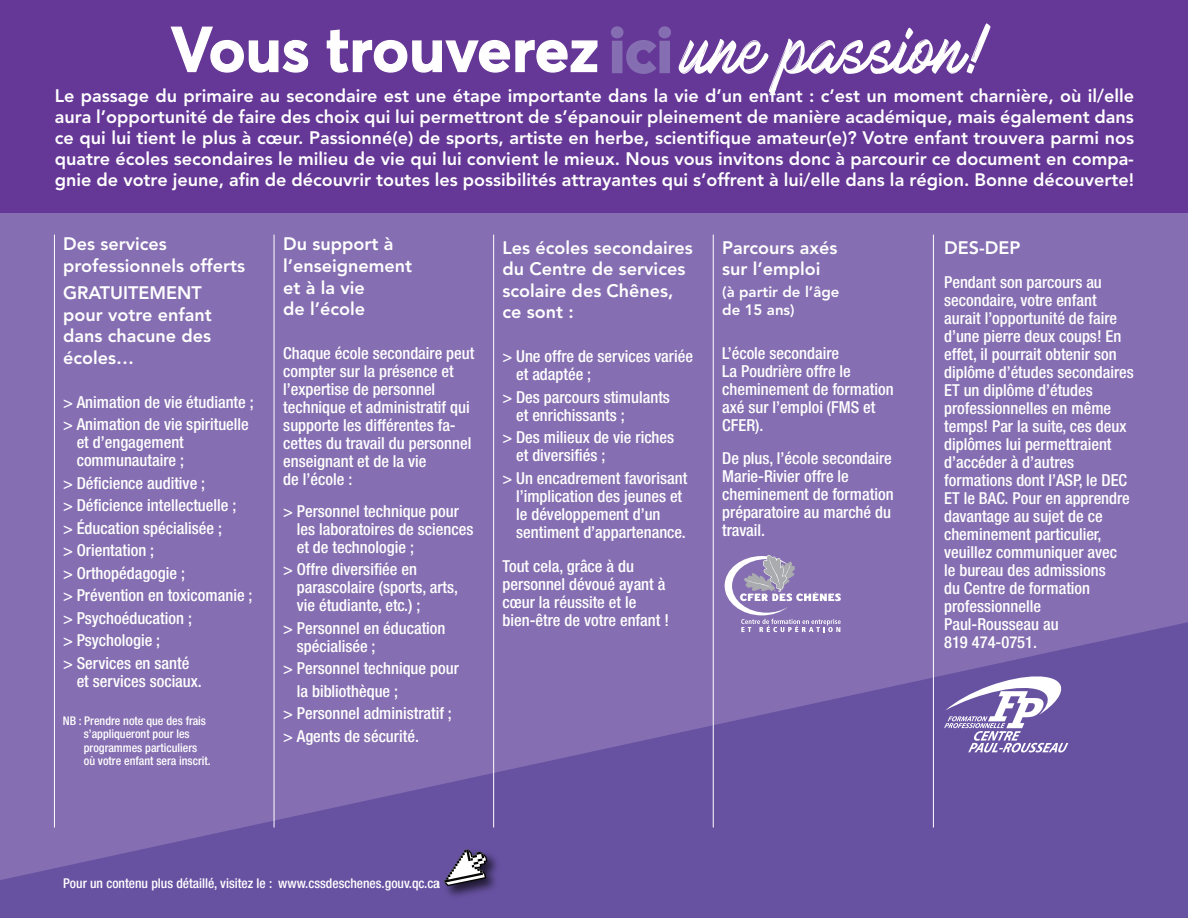
<style>
.page{position:relative;width:1188px;height:918px;background:#856eb1}
.page>*{position:absolute;margin:0;border:0;box-sizing:border-box;transform-origin:0 0}
.t1{font:700 62.4px "Averta";color:#fff}
.t2{font:60.45px "Mark My Words";color:#fff}
.t3{font:800 18px/21px "Avenir";color:#fff}
.t4{font:500 condensed 16.5px/18px "Helvetica Neue";color:#fff}
.t5{font:800 15px "Avenir";color:#fff}
.t6{font:500 condensed 13.5px "Helvetica Neue";color:#fff}
.t7{font:500 condensed 12px "Helvetica Neue";color:#fff}
</style>
<div class="page">
<svg style="left:0;top:622px;width:1188px;height:296px;fill:#6752a2"></svg>
<div style="left:0;top:0;width:1188px;height:213px;background:#653796"></div>
<hr style="left:54px;top:235px;width:1px;height:593px;background:#fff">
<hr style="left:274px;top:235px;width:1px;height:593px;background:#fff">
<hr style="left:493px;top:235px;width:1px;height:593px;background:#fff">
<hr style="left:713px;top:235px;width:1px;height:593px;background:#fff">
<hr style="left:933px;top:235px;width:1px;height:593px;background:#fff">
<svg style="left:944px;top:673px;width:124px;height:79px;background:#9485bd"></svg>
<svg style="left:725px;top:555px;width:116px;height:77px"></svg>
<img style="left:438px;top:844px;width:66px;height:59px">
<svg style="left:444px;top:849px;width:43px;height:37px;background:#7f7892"></svg>
<svg style="left:611px;top:26px;width:60px;height:48px"></svg>
<svg style="left:170px;top:26px;width:139px;height:47px"></svg>
<svg style="left:326px;top:29px;width:272px;height:44px"></svg>
<p class="t1" style="left:170px;top:10px;width:431px">Vous trouverez</p>
<p class="t2" style="left:685px;top:18px;width:312px">une passion!</p>
<p class="t3" style="left:55px;top:86px;width:1081px;text-align:justify">Le passage du primaire au secondaire est une étape importante dans la vie d’un enfant : c’est un moment charnière, où il/elle aura l’opportunité de faire des choix qui lui permettront de s’épanouir pleinement de manière académique, mais également dans ce qui lui tient le plus à cœur. Passionné(e) de sports, artiste en herbe, scientifique amateur(e)? Votre enfant trouvera parmi nos quatre écoles secondaires le milieu de vie qui lui convient le mieux. Nous vous invitons donc à parcourir ce document en compa&shy;gnie de votre jeune, afin de découvrir toutes les possibilités attrayantes qui s’offrent à lui/elle dans la région. Bonne découverte!</p>
<p class="t3" style="left:63px;top:234px;width:105px">Des services</p>
<p class="t3" style="left:63px;top:252px;width:183px;line-height:27px">professionnels offerts<br>GRATUITEMENT</p>
<p class="t3" style="left:63px;top:304px;width:150px">pour votre enfant</p>
<p class="t3" style="left:63px;top:325px;width:149px;line-height:21.6px">dans chacune des écoles…</p>
<p class="t4" style="left:63px;top:393px;width:192px">&gt; Animation de vie étudiante ;</p>
<p class="t4" style="left:63px;top:415px;width:187px">&gt; Animation de vie spirituelle</p>
<p class="t4" style="left:77px;top:433px;width:109px">et d’engagement</p>
<p class="t4" style="left:77px;top:451px;width:109px">communautaire ;</p>
<p class="t4" style="left:63px;top:474px;width:144px">&gt; Déficience auditive ;</p>
<p class="t4" style="left:63px;top:496px;width:175px">&gt; Déficience intellectuelle ;</p>
<p class="t4" style="left:63px;top:519px;width:160px">&gt; Éducation spécialisée ;</p>
<p class="t4" style="left:63px;top:541px;width:93px">&gt; Orientation ;</p>
<p class="t4" style="left:63px;top:564px;width:123px">&gt; Orthopédagogie ;</p>
<p class="t4" style="left:63px;top:586px;width:191px">&gt; Prévention en toxicomanie ;</p>
<p class="t4" style="left:63px;top:609px;width:130px">&gt; Psychoéducation ;</p>
<p class="t4" style="left:63px;top:631px;width:99px">&gt; Psychologie ;</p>
<p class="t4" style="left:63px;top:654px;width:128px">&gt; Services en santé</p>
<p class="t4" style="left:77px;top:672px;width:127px">et services sociaux.</p>
<p class="t7" style="left:63px;top:713px;width:145px">NB : Prendre note que des frais</p>
<p class="t7" style="left:84px;top:727px;width:107px">s’appliqueront pour les</p>
<p class="t7" style="left:84px;top:740px;width:115px">programmes particuliers</p>
<p class="t7" style="left:84px;top:754px;width:128px">où votre enfant sera inscrit.</p>
<p class="t3" style="left:283px;top:234px;width:112px">Du support à</p>
<p class="t3" style="left:283px;top:255px;width:131px">l’enseignement</p>
<p class="t3" style="left:283px;top:277px;width:83px">et à la vie</p>
<p class="t3" style="left:283px;top:298px;width:84px">de l’école</p>
<p class="t4" style="left:283px;top:344px;width:193px">Chaque école secondaire peut compter sur la présence et</p>
<p class="t4" style="left:283px;top:380px;width:190px">l’expertise de personnel technique et administratif qui supporte les différentes fa&shy;cettes du travail du personnel enseignant et de la vie</p>
<p class="t4" style="left:283px;top:470px;width:70px">de l’école :</p>
<p class="t4" style="left:283px;top:502px;width:177px">&gt; Personnel technique pour</p>
<p class="t4" style="left:297px;top:520px;width:178px">les laboratoires de sciences</p>
<p class="t4" style="left:297px;top:538px;width:119px">et de technologie ;</p>
<p class="t4" style="left:283px;top:560px;width:135px">&gt; Offre diversifiée en</p>
<p class="t4" style="left:297px;top:578px;width:163px">parascolaire (sports, arts,</p>
<p class="t4" style="left:297px;top:596px;width:125px">vie étudiante, etc.) ;</p>
<p class="t4" style="left:283px;top:619px;width:164px">&gt; Personnel en éducation</p>
<p class="t4" style="left:297px;top:637px;width:80px">spécialisée ;</p>
<p class="t4" style="left:283px;top:659px;width:177px">&gt; Personnel technique pour</p>
<p class="t4" style="left:297px;top:682px;width:103px">la bibliothèque ;</p>
<p class="t4" style="left:283px;top:704px;width:170px">&gt; Personnel administratif ;</p>
<p class="t4" style="left:283px;top:727px;width:137px">&gt; Agents de sécurité.</p>
<p class="t3" style="left:503px;top:237px;width:192px">Les écoles secondaires</p>
<p class="t3" style="left:503px;top:258px;width:184px">du Centre de services</p>
<p class="t3" style="left:503px;top:280px;width:172px">scolaire des Chênes,</p>
<p class="t3" style="left:503px;top:302px;width:73px">ce sont :</p>
<p class="t4" style="left:503px;top:347px;width:192px">&gt; Une offre de services variée</p>
<p class="t4" style="left:516px;top:365px;width:77px">et adaptée ;</p>
<p class="t4" style="left:503px;top:388px;width:169px">&gt; Des parcours stimulants</p>
<p class="t4" style="left:516px;top:406px;width:110px">et enrichissants ;</p>
<p class="t4" style="left:503px;top:428px;width:173px">&gt; Des milieux de vie riches</p>
<p class="t4" style="left:516px;top:446px;width:91px">et diversifiés ;</p>
<p class="t4" style="left:503px;top:469px;width:186px">&gt; Un encadrement favorisant</p>
<p class="t4" style="left:516px;top:487px;width:168px">l’implication des jeunes et</p>
<p class="t4" style="left:516px;top:505px;width:146px">le développement d’un</p>
<p class="t4" style="left:516px;top:523px;width:171px">sentiment d’appartenance.</p>
<p class="t4" style="left:503px;top:557px;width:133px">Tout cela, grâce à du</p>
<p class="t4" style="left:503px;top:575px;width:164px">personnel dévoué ayant à cœur la réussite et le</p>
<p class="t4" style="left:503px;top:611px;width:168px">bien-être de votre enfant !</p>
<p class="t3" style="left:722px;top:237px;width:117px">Parcours axés</p>
<p class="t3" style="left:722px;top:258px;width:100px">sur l’emploi</p>
<p class="t5" style="left:722px;top:283px;width:119px">(à partir de l’âge</p>
<p class="t5" style="left:722px;top:301px;width:74px">de 15 ans)</p>
<p class="t4" style="left:722px;top:344px;width:118px">L’école secondaire</p>
<p class="t4" style="left:722px;top:362px;width:130px">La Poudrière offre le</p>
<p class="t4" style="left:722px;top:380px;width:173px">cheminement de formation axé sur l’emploi (FMS et<br>CFER).</p>
<p class="t4" style="left:722px;top:449px;width:171px">De plus, l’école secondaire</p>
<p class="t4" style="left:722px;top:467px;width:128px">Marie-Rivier offre le</p>
<p class="t4" style="left:722px;top:485px;width:173px">cheminement de formation préparatoire au marché du travail.</p>
<p class="t6" style="left:63px;top:875px;width:378px">Pour un contenu plus détaillé, visitez le : www.cssdeschenes.gouv.qc.ca</p>
<p class="t3" style="left:944px;top:237px;width:78px">DES-DEP</p>
<p class="t4" style="left:944px;top:273px;width:159px">Pendant son parcours au</p>
<p class="t4" style="left:944px;top:291px;width:154px">secondaire, votre enfant</p>
<p class="t4" style="left:944px;top:309px;width:191px">aurait l’opportunité de faire d’une pierre deux coups! En effet, il pourrait obtenir son diplôme d’études secondaires<br>ET un diplôme d’études</p>
<p class="t4" style="left:944px;top:399px;width:184px">professionnelles en même temps! Par la suite, ces deux diplômes lui permettraient d’accéder à d’autres</p>
<p class="t4" style="left:944px;top:471px;width:185px">formations dont l’ASP, le DEC</p>
<p class="t4" style="left:944px;top:489px;width:187px">ET le BAC. Pour en apprendre davantage au sujet de ce</p>
<p class="t4" style="left:944px;top:525px;width:159px">cheminement particulier,</p>
<p class="t4" style="left:944px;top:543px;width:175px">veuillez communiquer avec</p>
<p class="t4" style="left:944px;top:561px;width:163px">le bureau des admissions</p>
<p class="t4" style="left:944px;top:579px;width:148px">du Centre de formation</p>
<p class="t4" style="left:944px;top:597px;width:98px">professionnelle</p>
<p class="t4" style="left:944px;top:615px;width:116px">Paul-Rousseau au</p>
<p class="t4" style="left:944px;top:633px;width:94px">819 474-0751.</p>
</div>
